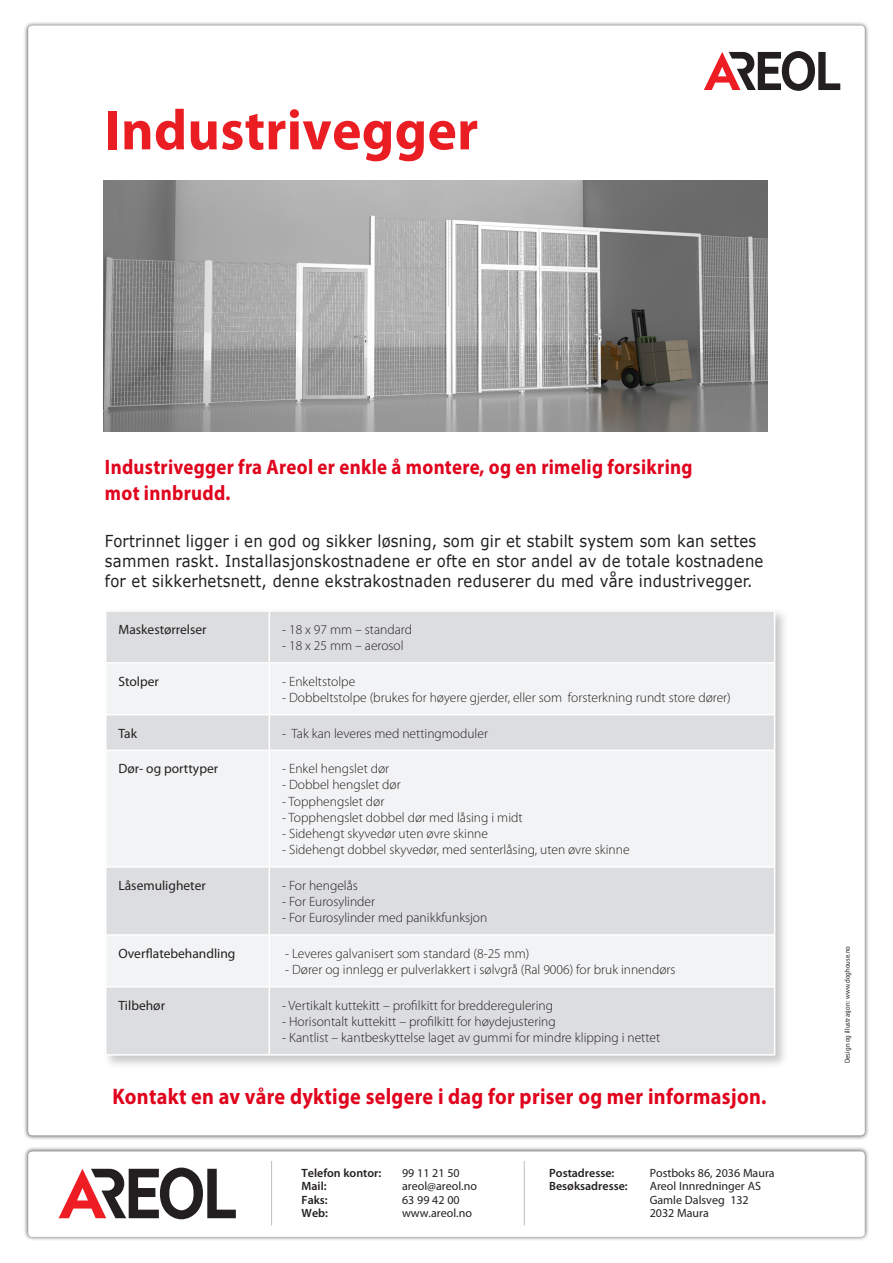
<style>
.page{position:relative;width:893px;height:1263px;background:#fff}
.page>*{position:absolute;margin:0;border:0;box-sizing:border-box;transform-origin:0 0}
.red_tittel_liten{font:700 57.15px "Myriad Pro";letter-spacing:.005em;color:#ea1d23}
.Undertittel{font:700 22.5px "Myriad Pro";letter-spacing:.015em;color:#e0041d;scale:.9 1}
.Undertittel-2{font:700 21px/25.2px "Myriad Pro";letter-spacing:.015em;color:#e0041d;scale:.9 1}
.Beskrivelse{font:16.5px/19.8px "Verdana";letter-spacing:.015em;color:#231f20;scale:.9 1}
.Table_tekst_normal{font:300 13.5px "Myriad Pro";color:#231f20}
.Table_tekst_normal-2{font:13.5px "Myriad Pro";color:#231f20}
.t1{font:12px/13.5px "Myriad Pro";color:#231f20}
.t2{font:600 12px "Myriad Pro";color:#231f20}
.Beskrivelse-2{font:7.35px "Myriad Pro";letter-spacing:.015em;color:#231f20;scale:.9 1}
</style>
<div class="page">
<div style="left:23px;top:1147px;width:846px;height:95px;background:#231f20;opacity:.75"></div>
<div style="left:28px;top:1151px;width:837px;height:86px;background:#fff;border-radius:4px"></div>
<svg style="left:59px;top:1167px;width:177px;height:52px"></svg>
<svg style="left:704px;top:51px;width:136px;height:40px"></svg>
<hr style="left:271px;top:1161px;width:1px;height:64px;background:#bcbdc0">
<hr style="left:524px;top:1161px;width:1px;height:64px;background:#bcbdc0">
<div style="left:102px;top:607px;width:687px;height:462px;background:#231f20;opacity:.25"></div>
<div style="left:106px;top:612px;width:668px;height:442px;background:#dcdddf"></div>
<svg style="left:106px;top:663px;width:668px;height:323px;fill:#f2f3f4"></svg>
<hr style="left:105px;top:612px;width:1px;height:50px;background:#fff">
<hr style="left:269px;top:612px;width:1px;height:50px;background:#fff">
<hr style="left:774px;top:612px;width:1px;height:50px;background:#fff">
<hr style="left:105px;top:662px;width:164px;height:1px;background:#fff">
<hr style="left:105px;top:663px;width:1px;height:51px;background:#fff">
<hr style="left:269px;top:662px;width:506px;height:1px;background:#fff">
<hr style="left:269px;top:663px;width:1px;height:51px;background:#fff">
<hr style="left:774px;top:663px;width:1px;height:51px;background:#fff">
<hr style="left:105px;top:714px;width:164px;height:1px;background:#fff">
<hr style="left:105px;top:715px;width:1px;height:34px;background:#fff">
<hr style="left:269px;top:714px;width:506px;height:1px;background:#fff">
<hr style="left:269px;top:715px;width:1px;height:34px;background:#fff">
<hr style="left:774px;top:715px;width:1px;height:34px;background:#fff">
<hr style="left:105px;top:749px;width:164px;height:2px;background:#fff">
<hr style="left:105px;top:751px;width:1px;height:115px;background:#fff">
<hr style="left:269px;top:749px;width:506px;height:2px;background:#fff">
<hr style="left:269px;top:751px;width:1px;height:115px;background:#fff">
<hr style="left:774px;top:751px;width:1px;height:115px;background:#fff">
<hr style="left:105px;top:866px;width:164px;height:2px;background:#fff">
<hr style="left:105px;top:868px;width:1px;height:66px;background:#fff">
<hr style="left:269px;top:866px;width:506px;height:2px;background:#fff">
<hr style="left:269px;top:868px;width:1px;height:66px;background:#fff">
<hr style="left:774px;top:868px;width:1px;height:66px;background:#fff">
<hr style="left:105px;top:934px;width:164px;height:2px;background:#fff">
<hr style="left:105px;top:936px;width:1px;height:50px;background:#fff">
<hr style="left:269px;top:934px;width:506px;height:2px;background:#fff">
<hr style="left:269px;top:936px;width:1px;height:50px;background:#fff">
<hr style="left:774px;top:936px;width:1px;height:50px;background:#fff">
<hr style="left:105px;top:986px;width:164px;height:1px;background:#fff">
<hr style="left:105px;top:987px;width:1px;height:67px;background:#fff">
<hr style="left:269px;top:986px;width:506px;height:1px;background:#fff">
<hr style="left:269px;top:987px;width:1px;height:67px;background:#fff">
<hr style="left:774px;top:987px;width:1px;height:67px;background:#fff">
<hr style="left:105px;top:1054px;width:164px;height:2px;background:#fff">
<hr style="left:269px;top:1054px;width:506px;height:2px;background:#fff">
<hr style="left:105px;top:610px;width:164px;height:2px;background:#fff">
<hr style="left:269px;top:610px;width:506px;height:2px;background:#fff">
<img style="left:103px;top:181px;width:665px;height:251px">
<p class="red_tittel_liten" style="left:105px;top:93px;width:375px">Industrivegger</p>
<p class="Undertittel-2" style="left:105px;top:454px;width:654px">Industrivegger fra Areol er enkle å montere, og en rimelig forsikring mot innbrudd.</p>
<p class="Beskrivelse" style="left:105px;top:531px;width:733px">Fortrinnet ligger i en god og sikker løsning, som gir et stabilt system som kan settes sammen raskt. Installasjonskostnadene er ofte en stor andel av de totale kostnadene for et sikkerhetsnett, denne ekstrakostnaden reduserer du med våre industrivegger.</p>
<p class="Table_tekst_normal-2" style="left:118px;top:621px;width:90px">Maskestørrelser</p>
<p class="Table_tekst_normal" style="left:282px;top:621px;width:131px">- 18 x 97 mm – standard</p>
<p class="Table_tekst_normal" style="left:282px;top:637px;width:123px">- 18 x 25 mm – aerosol</p>
<p class="Table_tekst_normal-2" style="left:118px;top:673px;width:42px">Stolper</p>
<p class="Table_tekst_normal" style="left:282px;top:673px;width:75px">- Enkeltstolpe</p>
<p class="Table_tekst_normal" style="left:282px;top:689px;width:450px">- Dobbeltstolpe (brukes for høyere gjerder, eller som forsterkning rundt store dører)</p>
<p class="Table_tekst_normal-2" style="left:118px;top:725px;width:20px">Tak</p>
<p class="Table_tekst_normal" style="left:282px;top:725px;width:207px">- Tak kan leveres med nettingmoduler</p>
<p class="Table_tekst_normal-2" style="left:118px;top:760px;width:101px">Dør- og porttyper</p>
<p class="Table_tekst_normal" style="left:282px;top:760px;width:109px">- Enkel hengslet dør</p>
<p class="Table_tekst_normal" style="left:282px;top:777px;width:120px">- Dobbel hengslet dør</p>
<p class="Table_tekst_normal" style="left:282px;top:793px;width:104px">- Topphengslet dør</p>
<p class="Table_tekst_normal" style="left:282px;top:809px;width:242px">- Topphengslet dobbel dør med låsing i midt</p>
<p class="Table_tekst_normal" style="left:282px;top:825px;width:207px">- Sidehengt skyvedør uten øvre skinne</p>
<p class="Table_tekst_normal" style="left:282px;top:841px;width:349px">- Sidehengt dobbel skyvedør, med senterlåsing, uten øvre skinne</p>
<p class="Table_tekst_normal-2" style="left:118px;top:877px;width:89px">Låsemuligheter</p>
<p class="Table_tekst_normal" style="left:282px;top:877px;width:77px">- For hengelås</p>
<p class="Table_tekst_normal" style="left:282px;top:893px;width:95px">- For Eurosylinder</p>
<p class="Table_tekst_normal" style="left:282px;top:910px;width:207px">- For Eurosylinder med panikkfunksjon</p>
<p class="Table_tekst_normal-2" style="left:118px;top:945px;width:119px">Overflatebehandling</p>
<p class="Table_tekst_normal" style="left:285px;top:945px;width:246px">- Leveres galvanisert som standard (8-25 mm)</p>
<p class="Table_tekst_normal" style="left:285px;top:961px;width:392px">- Dører og innlegg er pulverlakkert i sølvgrå (Ral 9006) for bruk innendørs</p>
<p class="Table_tekst_normal-2" style="left:118px;top:997px;width:48px">Tilbehør</p>
<p class="Table_tekst_normal" style="left:282px;top:997px;width:272px">- Vertikalt kuttekitt – profilkitt for bredderegulering</p>
<p class="Table_tekst_normal" style="left:282px;top:1013px;width:275px">- Horisontalt kuttekitt – profilkitt for høydejustering</p>
<p class="Table_tekst_normal" style="left:282px;top:1029px;width:380px">- Kantlist – kantbeskyttelse laget av gummi for mindre klipping i nettet</p>
<p class="Undertittel" style="left:113px;top:1082px;width:728px">Kontakt en av våre dyktige selgere i dag for priser og mer informasjon.</p>
<p class="t2" style="left:302px;top:1165px;width:81px">Telefon kontor:</p>
<p class="t1" style="left:402px;top:1165px;width:59px">99 11 21 50</p>
<p class="t2" style="left:302px;top:1178px;width:27px">Mail:</p>
<p class="t1" style="left:402px;top:1179px;width:76px">areol@areol.no</p>
<p class="t2" style="left:302px;top:1192px;width:28px">Faks:</p>
<p class="t1" style="left:402px;top:1192px;width:59px">63 99 42 00</p>
<p class="t2" style="left:302px;top:1205px;width:28px">Web:</p>
<p class="t1" style="left:402px;top:1206px;width:71px">www.areol.no</p>
<p class="t2" style="left:549px;top:1165px;width:67px">Postadresse:</p>
<p class="t1" style="left:650px;top:1165px;width:127px">Postboks 86, 2036 Maura</p>
<p class="t2" style="left:549px;top:1178px;width:80px">Besøksadresse:</p>
<p class="t1" style="left:650px;top:1179px;width:113px">Areol Innredninger AS<br>Gamle Dalsveg 132<br>2032 Maura</p>
<p class="Beskrivelse-2" style="left:843px;top:1063px;width:132px;rotate:-90deg">Design og illustrasjon: www.doghouse.no</p>
</div>
